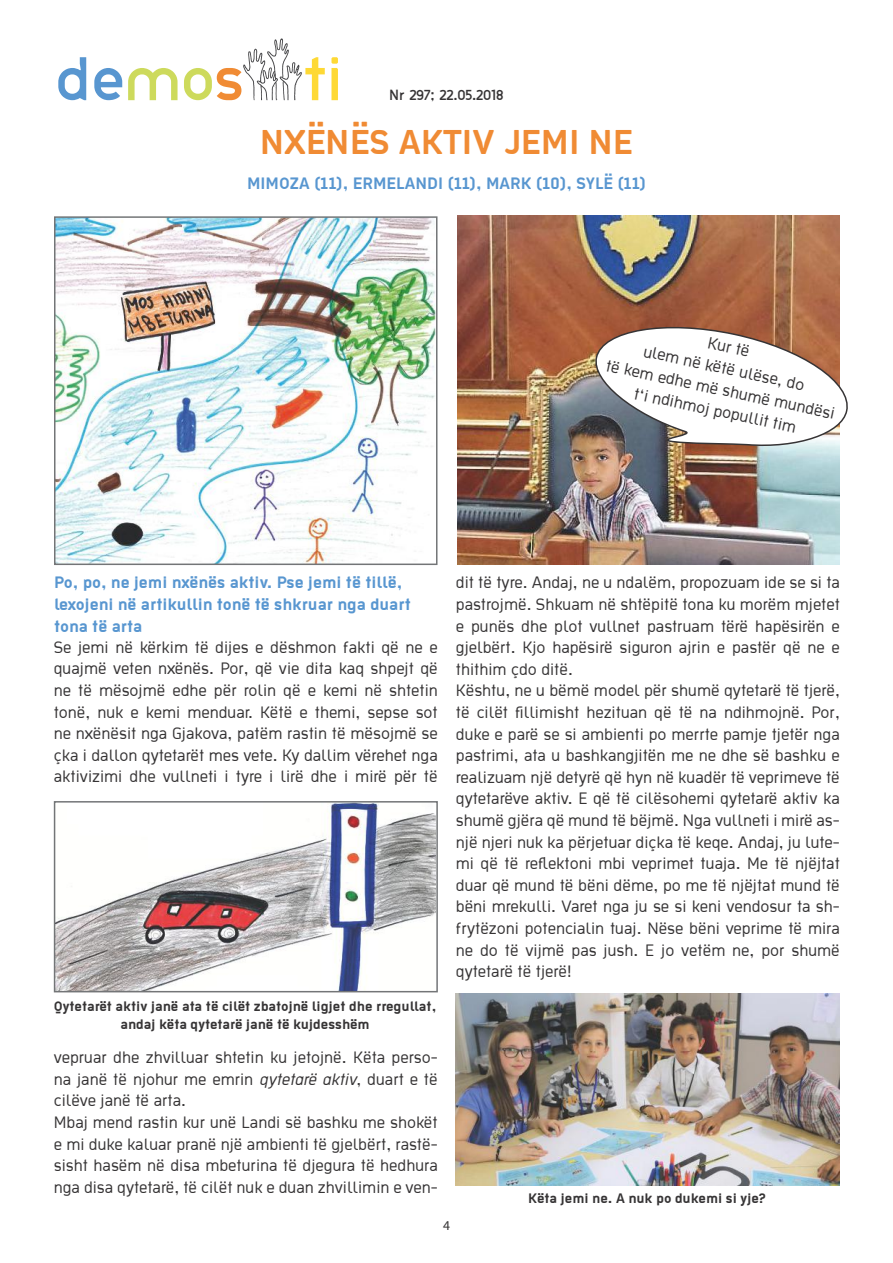
<style>
.page{position:relative;width:893px;height:1263px;background:#fff}
.page>*{position:absolute;margin:0;border:0;box-sizing:border-box;transform-origin:0 0}
.t1{font:700 37.5px "Ekstropia";color:#f08b34}
.t2{font:18px/21.6px "Ekstropia";color:#363435}
.t3{font:700 18px/21.6px "Ekstropia";color:#5896d0}
.t4{font:700 15px/18px "Ekstropia";color:#363435;text-align:center}
.t5{font:13.5px "Thelbi Kujtesa";color:#363435}
.t6{font:13.5px "Myriad Pro";color:#363435}
.s1{font-style:italic}
</style>
<div class="page">
<svg style="left:58px;top:57px;width:28px;height:43px"></svg>
<svg style="left:94px;top:68px;width:28px;height:32px"></svg>
<svg style="left:128px;top:68px;width:50px;height:32px"></svg>
<svg style="left:331px;top:57px;width:7px;height:43px"></svg>
<svg style="left:184px;top:38px;width:141px;height:62px"></svg>
<img style="left:57px;top:219px;width:377px;height:343px">
<div style="left:54px;top:216px;width:383px;height:349px;border:2px solid #737577"></div>
<img style="left:455px;top:994px;width:384px;height:191px">
<img style="left:57px;top:804px;width:378px;height:185px">
<div style="left:54px;top:801px;width:384px;height:191px;border:2px solid #737577"></div>
<img style="left:457px;top:216px;width:382px;height:348px">
<svg style="left:590px;top:318px;width:258px;height:132px"></svg>
<p class="t5" style="left:389px;top:85px;width:116px">Nr 297; 22.05.2018</p>
<h1 class="t1" style="left:260px;top:120px;width:375px">NXËNËS AKTIV JEMI NE</h1>
<p class="t3" style="left:247px;top:172px;width:401px">MIMOZA (11), ERMELANDI (11), MARK (10), SYLË (11)</p>
<p class="t2" style="left:618px;top:311px;width:235px;text-align:center;rotate:12deg">Kur të<br>ulem në këtë ulëse, do<br>të kem edhe më shumë mundësi t‘i ndihmoj popullit tim</p>
<p class="t3" style="left:54px;top:571px;width:358px">Po, po, ne jemi nxënës aktiv. Pse jemi të tillë, lexojeni në artikullin tonë të shkruar nga duart tona të arta</p>
<p class="t2" style="left:54px;top:636px;width:386px;text-align:justify">Se jemi në kërkim të dijes e dëshmon fakti që ne e quajmë veten nxënës. Por, që vie dita kaq shpejt që ne të mësojmë edhe për rolin që e kemi në shtetin tonë, nuk e kemi menduar. Këtë e themi, sepse sot ne nxënësit nga Gjakova, patëm rastin të mësojmë se çka i dallon qytetarët mes vete. Ky dallim vërehet nga aktivizimi dhe vullneti i tyre i lirë dhe i mirë për të</p>
<p class="t4" style="left:54px;top:996px;width:384px">Qytetarët aktiv janë ata të cilët zbatojnë ligjet dhe rregullat, andaj këta qytetarë janë të kujdesshëm</p>
<p class="t2" style="left:54px;top:1046px;width:386px">vepruar dhe zhvilluar shtetin ku jetojnë. Këta perso&shy;na janë të njohur me emrin <span class="s1">qytetarë aktiv</span>, duart e të cilëve janë të arta.<br>Mbaj mend rastin kur unë Landi së bashku me shokët e mi duke kaluar pranë një ambienti të gjelbërt, rastë&shy;sisht hasëm në disa mbeturina të djegura të hedhura nga disa qytetarë, të cilët nuk e duan zhvillimin e ven-</p>
<p class="t2" style="left:456px;top:571px;width:386px">dit të tyre. Andaj, ne u ndalëm, propozuam ide se si ta pastrojmë. Shkuam në shtëpitë tona ku morëm mjetet e punës dhe plot vullnet pastruam tërë hapësirën e gjelbërt. Kjo hapësirë siguron ajrin e pastër që ne e thithim çdo ditë.<br>Kështu, ne u bëmë model për shumë qytetarë të tjerë, të cilët fillimisht hezituan që të na ndihmojnë. Por, duke e parë se si ambienti po merrte pamje tjetër nga pastrimi, ata u bashkangjitën me ne dhe së bashku e realizuam një detyrë që hyn në kuadër të veprimeve të qytetarëve aktiv. E që të cilësohemi qytetarë aktiv ka shumë gjëra që mund të bëjmë. Nga vullneti i mirë as&shy;një njeri nuk ka përjetuar diçka të keqe. Andaj, ju lute&shy;mi që të reflektoni mbi veprimet tuaja. Me të njëjtat duar që mund të bëni dëme, po me të njëjtat mund të bëni mrekulli. Varet nga ju se si keni vendosur ta sh&shy;frytëzoni potencialin tuaj. Nëse bëni veprime të mira ne do të vijmë pas jush. E jo vetëm ne, por shumë qytetarë të tjerë!</p>
<p class="t4" style="left:528px;top:1188px;width:239px">Këta jemi ne. A nuk po dukemi si yje?</p>
<p class="t6" style="left:443px;top:1217px;width:8px">4</p>
</div>
